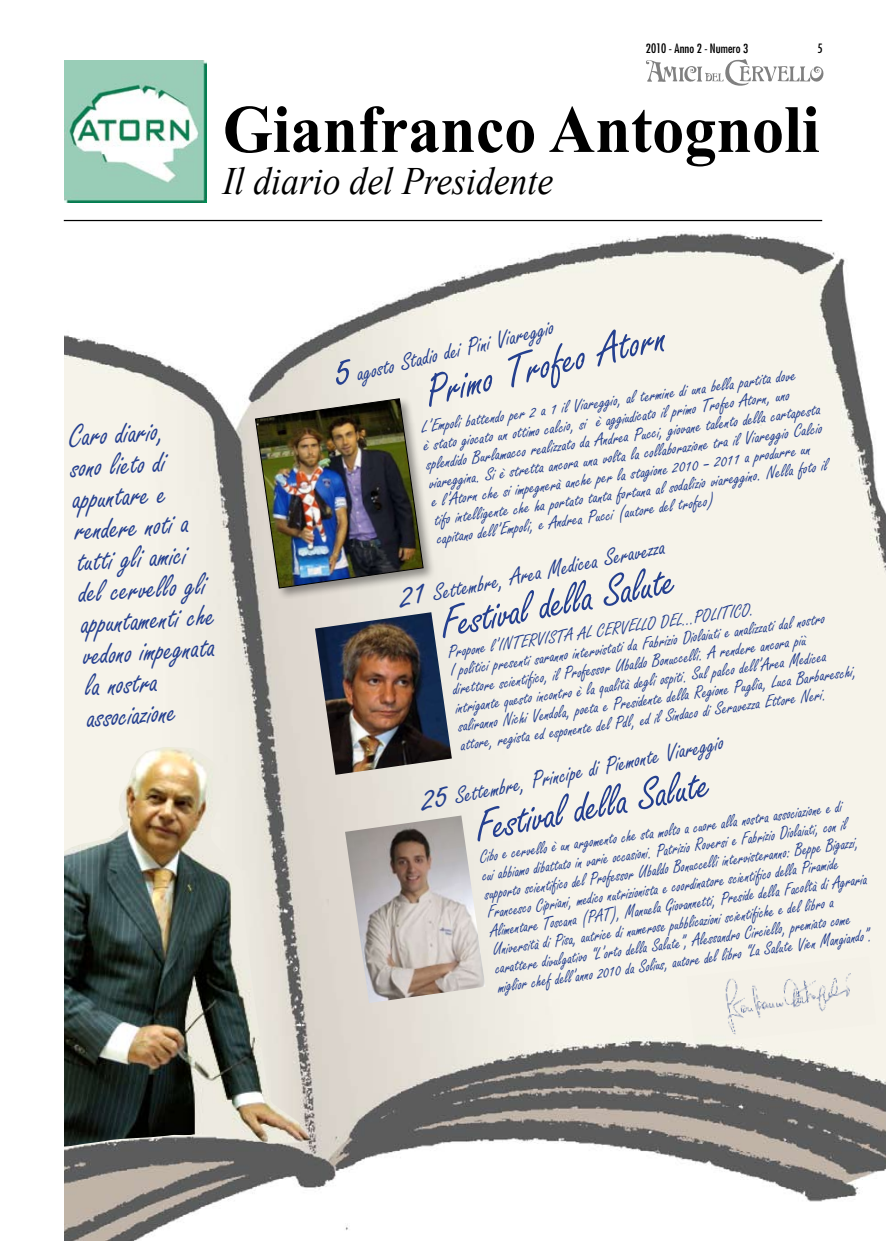
<style>
.page{position:relative;width:886px;height:1241px;background:#fff}
.page>*{position:absolute;margin:0;border:0;box-sizing:border-box;transform-origin:0 0}
.t1{font:700 67.5px "Times New Roman";color:#000;scale:.95 1}
.t2{font:47.5px "Freestyle Script";color:#25408f}
.t3{font:italic 38.75px "Times New Roman";color:#000;scale:.92 1}
.t4{font:33.75px/31.2px "Freestyle Script";color:#25408f;scale:.95 1}
.t5{font:25.12px "Freestyle Script";color:#25408f}
.t6{font:19.12px/18.8px "Freestyle Script";color:#25408f}
.t7{font:19.12px/18.8px "Freestyle Script";color:#25408f;scale:.92 1}
.t8{font:condensed 12.5px "Futura";color:#000}
</style>
<div class="page">
<svg style="left:646px;top:59px;width:178px;height:27px"></svg>
<hr style="left:64px;top:220px;width:758px;height:1px;background:#000">
<img style="left:64px;top:232px;width:822px;height:1008px">
<img style="left:64px;top:60px;width:142px;height:142px">
<img style="left:64px;top:746px;width:248px;height:403px">
<img style="left:687px;top:956px;width:189px;height:87px">
<div style="left:252px;top:395px;width:183px;height:204px;background:#000;opacity:.4"></div>
<img style="left:315px;top:612px;width:137px;height:162px">
<img style="left:345px;top:815px;width:140px;height:187px">
<svg style="left:332px;top:359px;width:23px;height:26px"></svg>
<img style="left:255px;top:398px;width:173px;height:209px">
<svg style="left:418px;top:785px;width:33px;height:25px"></svg>
<p class="t8" style="left:646px;top:41px;width:104px">2010 - Anno 2 - Numero 3</p>
<p class="t8" style="left:817px;top:41px;width:6px">5</p>
<h1 class="t1" style="left:223px;top:83px;width:630px">Gianfranco Antognoli</h1>
<h3 class="t3" style="left:223px;top:155px;width:361px">Il diario del Presidente</h3>
<h3 class="t4" style="left:67px;top:422px;width:143px;rotate:-4deg">Caro diario, sono lieto di appuntare e rendere noti a tutti gli amici del cervello gli appuntamenti che vedono impegnata la nostra associazione</h3>
<h3 class="t5" style="left:354px;top:359px;width:204px;rotate:-13deg">agosto Stadio dei Pini Viareggio</h3>
<h2 class="t2" style="left:419px;top:368px;width:249px;rotate:-14deg">Primo Trofeo Atorn</h2>
<p class="t6" style="left:420px;top:418px;width:399px;rotate:-8deg">L’Empoli battendo per 2 a 1 il Viareggio, al termine di una bella partita dove<br>è stato giocato un ottimo calcio, si è aggiudicato il primo Trofeo Atorn, uno splendido Burlamacco realizzato da Andrea Pucci, giovane talento della cartapesta viareggina. Si è stretta ancora una volta la collaborazione tra il Viareggio Calcio e l’Atorn che si impegnerà anche per la stagione 2010 – 2011 a produrre un tifo intelligente che ha portato tanta fortuna al sodalizio viareggino. Nella foto il capitano dell’Empoli, e Andrea Pucci (autore del trofeo)</p>
<h3 class="t5" style="left:431px;top:581px;width:238px;rotate:-12deg">Settembre, Area Medicea Seravezza</h3>
<h2 class="t2" style="left:436px;top:599px;width:240px;rotate:-11deg">Festival della Salute</h2>
<p class="t6" style="left:447px;top:643px;width:404px;rotate:-8deg">Propone l’INTERVISTA AL CERVELLO DEL…POLITICO.<br>I politici presenti saranno intervistati da Fabrizio Diolaiuti e analizzati dal nostro direttore scientifico, il Professor Ubaldo Bonuccelli. A rendere ancora più intrigante questo incontro è la qualità degli ospiti. Sul palco dell’Area Medicea saliranno Nichi Vendola, poeta e Presidente della Regione Puglia, Luca Barbareschi, attore, regista ed esponente del Pdl, ed il Sindaco di Seravezza Ettore Neri.</p>
<h3 class="t5" style="left:452px;top:784px;width:276px;rotate:-12deg">Settembre, Principe di Piemonte Viareggio</h3>
<h2 class="t2" style="left:471px;top:802px;width:240px;rotate:-11deg">Festival della Salute</h2>
<p class="t7" style="left:479px;top:848px;width:415px;rotate:-8deg">Cibo e cervello è un argomento che sta molto a cuore alla nostra associazione e di cui abbiamo dibattuto in varie occasioni. Patrizio Roversi e Fabrizio Diolaiuti, con il supporto scientifico del Professor Ubaldo Bonuccelli intervisteranno: Beppe Bigazzi, Francesco Cipriani, medico nutrizionista e coordinatore scientifico della Piramide Alimentare Toscana (PAT), Manuela Giovannetti, Preside della Facoltà di Agraria Università di Pisa, autrice di numerose pubblicazioni scientifiche e del libro a carattere divulgativo “L’orto della Salute”, Alessandro Circiello, premiato come miglior chef dell’anno 2010 da Solius, autore del libro “La Salute Vien Mangiando”.</p>
</div>
